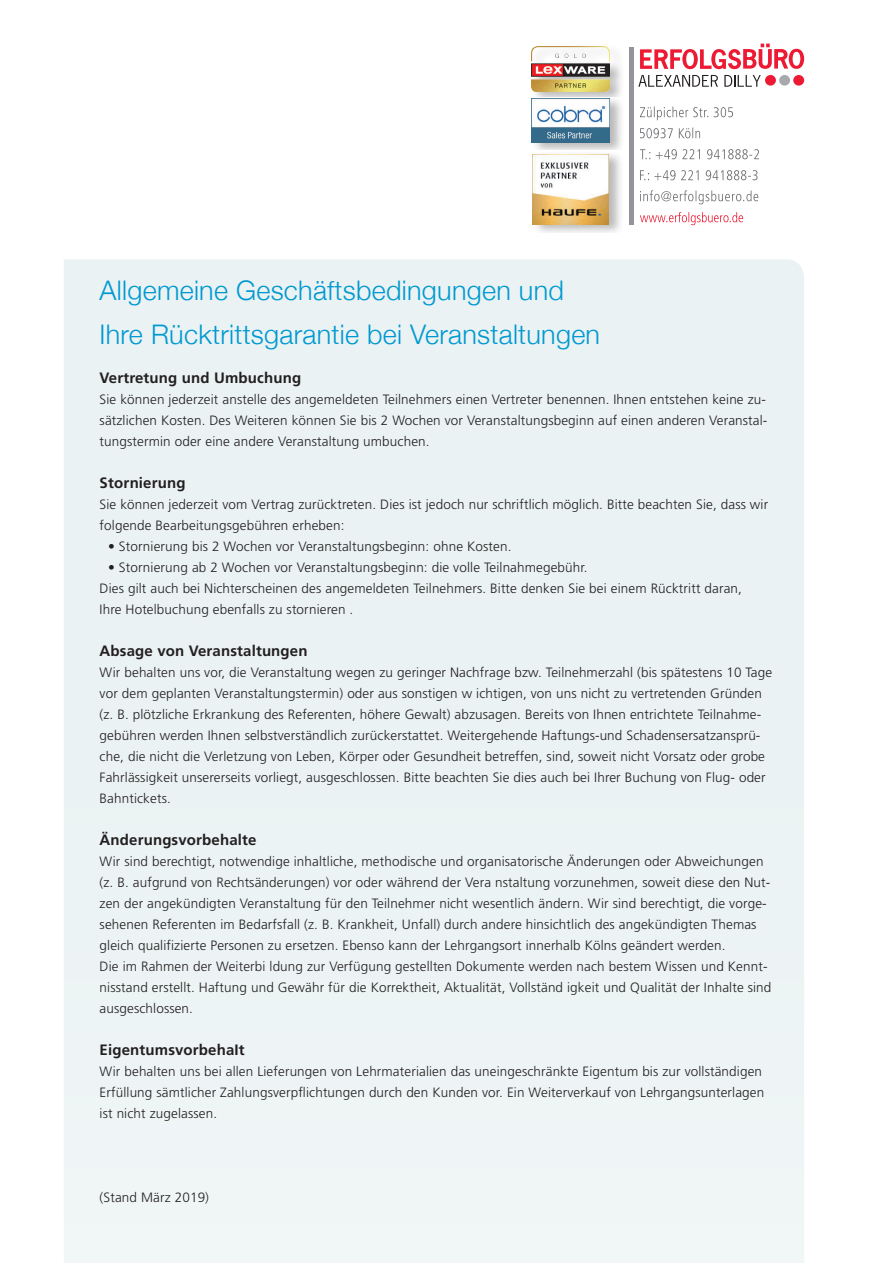
<style>
.page{position:relative;width:893px;height:1263px;background:#fff}
.page>*{position:absolute;margin:0;border:0;box-sizing:border-box;transform-origin:0 0}
.t1{font:300 27px/43.2px "Helvetica Neue";letter-spacing:.01em;color:#0099d1}
.t2{font:700 15px "Frutiger LT Com";letter-spacing:.01em;color:#231f20}
.t3{font:300 13.5px/21px "Frutiger LT Com";letter-spacing:.01em;color:#231f20}
</style>
<div class="page">
<div style="left:64px;top:259px;width:740px;height:1004px;background:#ebf2f3"></div>
<div style="left:629px;top:104px;width:5px;height:121px;background:#939598"></div>
<svg style="left:640px;top:107px;width:93px;height:13px"></svg>
<svg style="left:640px;top:128px;width:60px;height:10px"></svg>
<svg style="left:640px;top:149px;width:119px;height:10px"></svg>
<svg style="left:640px;top:170px;width:117px;height:10px"></svg>
<svg style="left:640px;top:190px;width:118px;height:14px"></svg>
<svg style="left:640px;top:212px;width:103px;height:13px"></svg>
<div style="left:629px;top:47px;width:5px;height:57px;background:#939598"></div>
<svg style="left:640px;top:44px;width:164px;height:25px"></svg>
<svg style="left:638px;top:75px;width:80px;height:12px"></svg>
<svg style="left:724px;top:75px;width:37px;height:12px"></svg>
<div style="left:779px;top:75px;width:11px;height:11px;background:#a8a9ad;border-radius:50%"></div>
<div style="left:765px;top:75px;width:11px;height:11px;background:#ed1a33;border-radius:50%"></div>
<div style="left:793px;top:75px;width:11px;height:11px;background:#ed1a33;border-radius:50%"></div>
<div style="left:532px;top:44px;width:92px;height:52px;background:#231f20;opacity:.31"></div>
<img style="left:532px;top:47px;width:78px;height:45px">
<div style="left:532px;top:96px;width:92px;height:53px;background:#231f20;opacity:.31"></div>
<img style="left:532px;top:98px;width:78px;height:45px">
<div style="left:532px;top:151px;width:92px;height:81px;background:#231f20;opacity:.31"></div>
<img style="left:533px;top:154px;width:76px;height:70px">
<h1 class="t1" style="left:100px;top:267px;width:502px">Allgemeine Geschäftsbedingungen und<br>Ihre Rücktrittsgarantie bei Veranstaltungen</h1>
<p class="t2" style="left:100px;top:369px;width:203px">Vertretung und Umbuchung</p>
<p class="t3" style="left:100px;top:389px;width:669px;text-align:justify">Sie können jederzeit anstelle des angemeldeten Teilnehmers einen Vertreter benennen. Ihnen entstehen keine zu&shy;sätzlichen Kosten. Des Weiteren können Sie bis 2 Wochen vor Veranstaltungsbeginn auf einen anderen Veranstal&shy;tungstermin oder eine andere Veranstaltung umbuchen.</p>
<p class="t2" style="left:100px;top:474px;width:87px">Stornierung</p>
<p class="t3" style="left:100px;top:494px;width:670px">Sie können jederzeit vom Vertrag zurücktreten. Dies ist jedoch nur schriftlich möglich. Bitte beachten Sie, dass wir folgende Bearbeitungsgebühren erheben:</p>
<p class="t3" style="left:108px;top:536px;width:405px">• Stornierung bis 2 Wochen vor Veranstaltungsbeginn: ohne Kosten.</p>
<p class="t3" style="left:100px;top:557px;width:644px;text-indent:9px">• Stornierung ab 2 Wochen vor Veranstaltungsbeginn: die volle Teilnahmegebühr.<br>Dies gilt auch bei Nichterscheinen des angemeldeten Teilnehmers. Bitte denken Sie bei einem Rücktritt daran,<br>Ihre Hotelbuchung ebenfalls zu stornieren .</p>
<p class="t2" style="left:100px;top:642px;width:209px">Absage von Veranstaltungen</p>
<p class="t3" style="left:100px;top:662px;width:674px">Wir behalten uns vor, die Veranstaltung wegen zu geringer Nachfrage bzw. Teilnehmerzahl (bis spätestens 10 Tage vor dem geplanten Veranstaltungstermin) oder aus sonstigen w ichtigen, von uns nicht zu vertretenden Gründen (z. B. plötzliche Erkrankung des Referenten, höhere Gewalt) abzusagen. Bereits von Ihnen entrichtete Teilnahme&shy;gebühren werden Ihnen selbstverständlich zurückerstattet. Weitergehende Haftungs-und Schadensersatzansprü&shy;che, die nicht die Verletzung von Leben, Körper oder Gesundheit betreffen, sind, soweit nicht Vorsatz oder grobe Fahrlässigkeit unsererseits vorliegt, ausgeschlossen. Bitte beachten Sie dies auch bei Ihrer Buchung von Flug- oder Bahntickets.</p>
<p class="t2" style="left:100px;top:831px;width:158px">Änderungsvorbehalte</p>
<p class="t3" style="left:100px;top:851px;width:673px">Wir sind berechtigt, notwendige inhaltliche, methodische und organisatorische Änderungen oder Abweichungen (z. B. aufgrund von Rechtsänderungen) vor oder während der Vera nstaltung vorzunehmen, soweit diese den Nut&shy;zen der angekündigten Veranstaltung für den Teilnehmer nicht wesentlich ändern. Wir sind berechtigt, die vorge&shy;sehenen Referenten im Bedarfsfall (z. B. Krankheit, Unfall) durch andere hinsichtlich des angekündigten Themas gleich qualifizierte Personen zu ersetzen. Ebenso kann der Lehrgangsort innerhalb Kölns geändert werden.<br>Die im Rahmen der Weiterbi ldung zur Verfügung gestellten Dokumente werden nach bestem Wissen und Kennt&shy;nisstand erstellt. Haftung und Gewähr für die Korrektheit, Aktualität, Vollständ igkeit und Qualität der Inhalte sind ausgeschlossen.</p>
<p class="t2" style="left:100px;top:1041px;width:147px">EigentumsvorbehaIt</p>
<p class="t3" style="left:100px;top:1061px;width:666px">Wir behalten uns bei allen Lieferungen von Lehrmaterialien das uneingeschränkte Eigentum bis zur vollständigen<br>Erfüllung sämtlicher Zahlungsverpflichtungen durch den Kunden vor. Ein Weiterverkauf von Lehrgangsunterlagen ist nicht zugelassen.</p>
<p class="t3" style="left:100px;top:1187px;width:111px">(Stand März 2019)</p>
</div>
